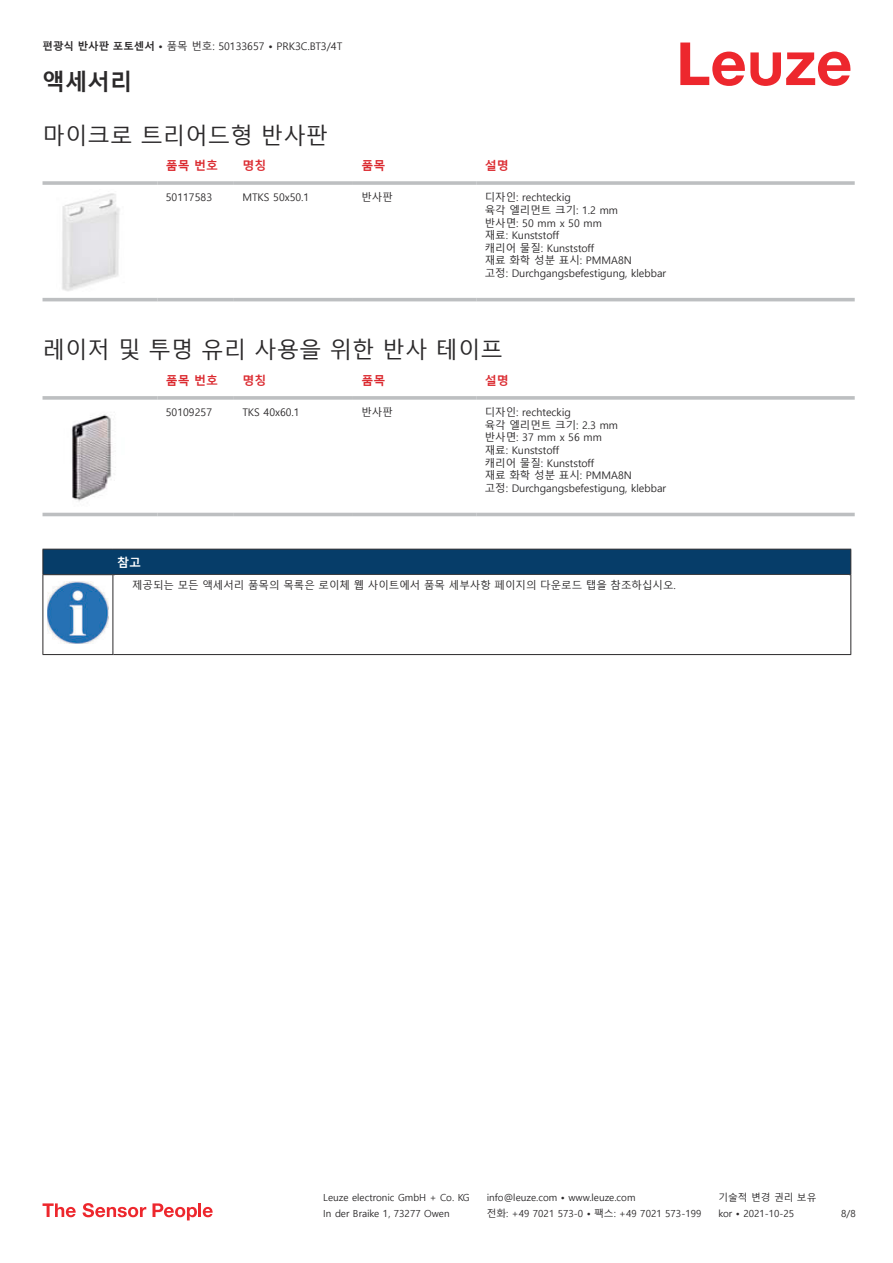
<style>
.page{position:relative;width:893px;height:1263px;background:#fff}
.page>*{position:absolute;margin:0;border:0;box-sizing:border-box;transform-origin:0 0}
.t1{font:22.5px "Malgun Gothic";color:#2b292a}
.t2{font:700 22.5px "Malgun Gothic";color:#2b292a}
.t3{font:700 12px "Malgun Gothic";color:#db2a30}
.t4{font:700 12px "Malgun Gothic";color:#fff}
.t5{font:10.5px/12.6px "Malgun Gothic";color:#2b292a}
.t6{font:9.75px "Malgun Gothic";color:#2b292a}
.s1{font-weight:700}
</style>
<div class="page">
<svg style="left:680px;top:43px;width:170px;height:43px"></svg>
<svg style="left:43px;top:301px;width:812px;height:1px"></svg>
<hr style="left:43px;top:181px;width:114px;height:4px;background:#bdbfc1">
<hr style="left:157px;top:181px;width:77px;height:4px;background:#c8cacb">
<hr style="left:234px;top:181px;width:119px;height:4px;background:#c3c5c6">
<hr style="left:353px;top:181px;width:123px;height:4px;background:#bdbfc1">
<hr style="left:476px;top:181px;width:379px;height:4px;background:#c8cacb">
<hr style="left:43px;top:298px;width:114px;height:3px;background:#bdbfc1">
<hr style="left:157px;top:298px;width:77px;height:3px;background:#bdbfc1">
<hr style="left:234px;top:298px;width:119px;height:3px;background:#bdbfc1">
<hr style="left:353px;top:298px;width:123px;height:3px;background:#bdbfc1">
<hr style="left:476px;top:298px;width:379px;height:3px;background:#bdbfc1">
<img style="left:62px;top:193px;width:58px;height:98px">
<div style="left:43px;top:512px;width:812px;height:5px;background:#ececed"></div>
<svg style="left:43px;top:396px;width:114px;height:4px"></svg>
<svg style="left:157px;top:396px;width:77px;height:4px"></svg>
<svg style="left:234px;top:396px;width:119px;height:4px"></svg>
<svg style="left:353px;top:396px;width:123px;height:4px"></svg>
<svg style="left:476px;top:396px;width:379px;height:4px;background:#c3c5c7"></svg>
<hr style="left:43px;top:513px;width:114px;height:3px;background:#bdbfc1">
<hr style="left:157px;top:513px;width:77px;height:3px;background:#bdbfc1">
<hr style="left:234px;top:513px;width:119px;height:3px;background:#bdbfc1">
<hr style="left:353px;top:513px;width:123px;height:3px;background:#bdbfc1">
<hr style="left:476px;top:513px;width:379px;height:3px;background:#bdbfc1">
<img style="left:72px;top:414px;width:44px;height:88px">
<div style="left:43px;top:549px;width:808px;height:26px;background:#063d69"></div>
<hr style="left:113px;top:574px;width:738px;height:1px;background:#2b292a">
<hr style="left:43px;top:575px;width:1px;height:75px;background:#2b292a">
<hr style="left:113px;top:575px;width:1px;height:75px;background:#2b292a">
<hr style="left:850px;top:575px;width:1px;height:75px;background:#2b292a">
<hr style="left:43px;top:654px;width:70px;height:1px;background:#2b292a">
<hr style="left:113px;top:654px;width:738px;height:1px;background:#2b292a">
<img style="left:47px;top:581px;width:61px;height:63px">
<svg style="left:43px;top:1203px;width:33px;height:14px"></svg>
<svg style="left:83px;top:1203px;width:63px;height:14px"></svg>
<svg style="left:153px;top:1203px;width:44px;height:17px"></svg>
<hr style="left:198px;top:1203px;width:3px;height:14px;background:#ed272d">
<svg style="left:203px;top:1207px;width:10px;height:10px"></svg>
<p class="t5" style="left:43px;top:40px;width:301px"><span class="s1">편광식 반사판 포토센서 •</span> 품목 번호: 50133657 <span class="s1">•</span> PRK3C.BT3/4T</p>
<h1 class="t2" style="left:43px;top:69px;width:91px">액세서리</h1>
<h1 class="t1" style="left:43px;top:123px;width:287px">마이크로 트리어드형 반사판</h1>
<p class="t3" style="left:166px;top:159px;width:54px">품목 번호</p>
<p class="t3" style="left:242px;top:159px;width:25px">명칭</p>
<p class="t3" style="left:361px;top:159px;width:25px">품목</p>
<p class="t3" style="left:485px;top:159px;width:25px">설명</p>
<p class="t5" style="left:166px;top:191px;width:48px">50117583</p>
<p class="t5" style="left:242px;top:191px;width:68px">MTKS 50x50.1</p>
<p class="t5" style="left:361px;top:191px;width:33px">반사판</p>
<p class="t5" style="left:485px;top:191px;width:183px">디자인: rechteckig<br>육각 엘리먼트 크기: 1.2 mm<br>반사면: 50 mm x 50 mm<br>재료: Kunststoff<br>캐리어 물질: Kunststoff<br>재료 화학 성분 표시: PMMA8N<br>고정: Durchgangsbefestigung, klebbar</p>
<h1 class="t1" style="left:43px;top:337px;width:462px">레이저 및 투명 유리 사용을 위한 반사 테이프</h1>
<p class="t3" style="left:166px;top:374px;width:54px">품목 번호</p>
<p class="t3" style="left:242px;top:374px;width:25px">명칭</p>
<p class="t3" style="left:361px;top:374px;width:25px">품목</p>
<p class="t3" style="left:485px;top:374px;width:25px">설명</p>
<p class="t5" style="left:166px;top:406px;width:48px">50109257</p>
<p class="t5" style="left:242px;top:406px;width:59px">TKS 40x60.1</p>
<p class="t5" style="left:361px;top:406px;width:33px">반사판</p>
<p class="t5" style="left:485px;top:406px;width:183px">디자인: rechteckig<br>육각 엘리먼트 크기: 2.3 mm<br>반사면: 37 mm x 56 mm<br>재료: Kunststoff<br>캐리어 물질: Kunststoff<br>재료 화학 성분 표시: PMMA8N<br>고정: Durchgangsbefestigung, klebbar</p>
<p class="t4" style="left:117px;top:555px;width:25px">참고</p>
<p class="t5" style="left:132px;top:579px;width:545px">제공되는 모든 액세서리 품목의 목록은 로이체 웹 사이트에서 품목 세부사항 페이지의 다운로드 탭을 참조하십시오.</p>
<p class="t6" style="left:323px;top:1192px;width:148px">Leuze electronic GmbH + Co. KG</p>
<p class="t6" style="left:487px;top:1192px;width:150px">info@leuze.com • www.leuze.com</p>
<p class="t6" style="left:718px;top:1192px;width:100px">기술적 변경 권리 보유</p>
<p class="t6" style="left:323px;top:1208px;width:128px">In der Braike 1, 73277 Owen</p>
<p class="t6" style="left:487px;top:1208px;width:216px">전화: +49 7021 573-0 • 팩스: +49 7021 573-199</p>
<p class="t6" style="left:718px;top:1208px;width:77px">kor • 2021-10-25</p>
<p class="t6" style="left:841px;top:1208px;width:16px">8 /8</p>
</div>
